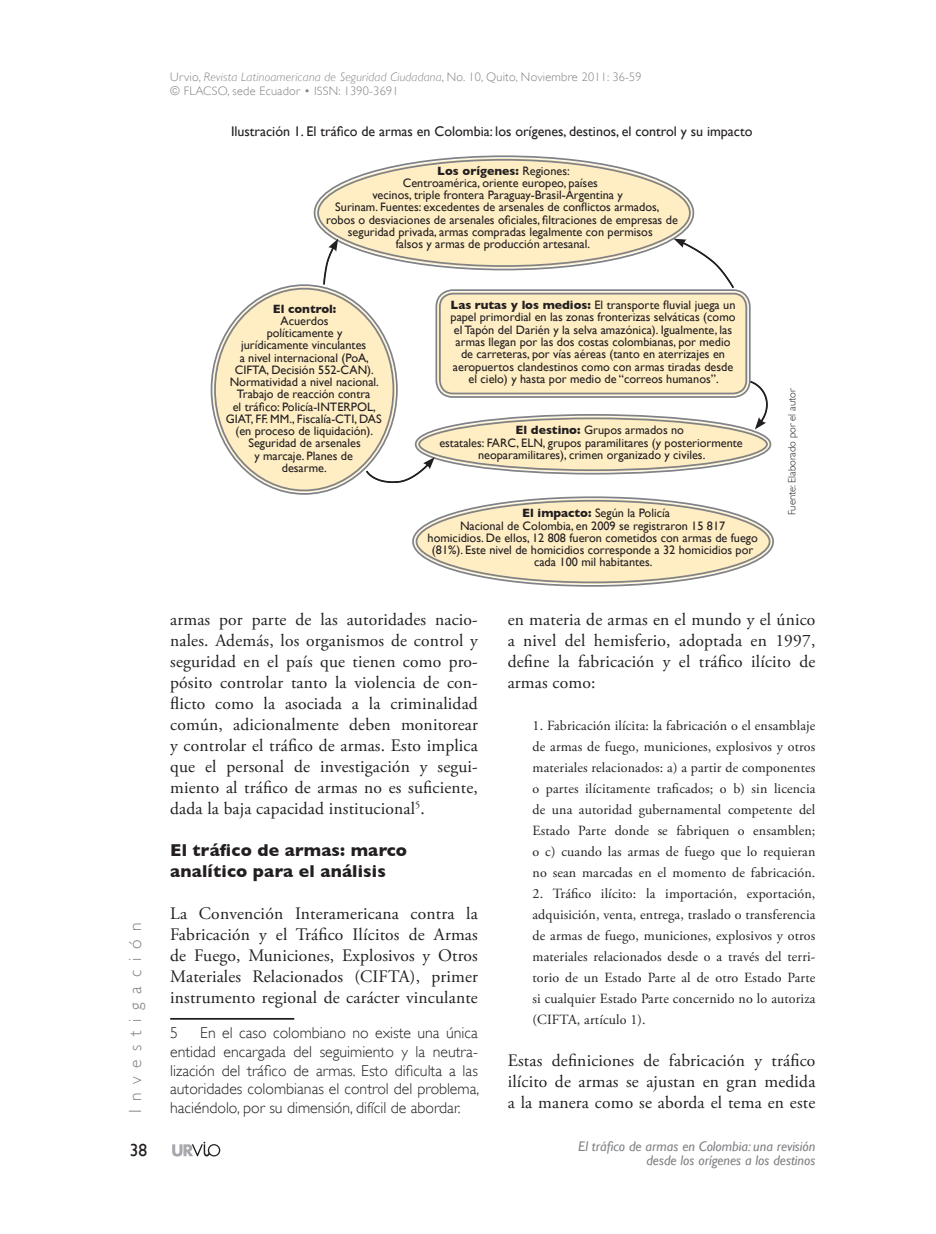
<style>
.page{position:relative;width:936px;height:1234px;background:#fff}
.page>*{position:absolute;margin:0;border:0;box-sizing:border-box;transform-origin:0 0}
.t1{font:17.5px/21px "Adobe Garamond Pro";letter-spacing:.01em;color:#231f20;text-align:justify}
.t2{font:700 17.5px/21px "Gill Sans";letter-spacing:.01em;color:#231f20}
.t3{font:300 17.5px "Gill Sans";letter-spacing:.5em;color:#808285}
.t4{font:17.5px "Gill Sans";color:#231f20}
.t5{font:300 15.75px/18.9px "Gill Sans";color:#231f20;text-align:justify}
.t6{font:14px/21px "Adobe Garamond Pro";letter-spacing:.01em;color:#231f20;text-align:justify}
.t7{font:14px "Gill Sans";color:#231f20}
.t8{font:italic 14px/14px "Gill Sans";color:#808285;text-align:right}
.t9{font:12.25px/12.2px "Gill Sans";color:#231f20;text-align:center}
.t10{font:300 12.25px/14.7px "Gill Sans";letter-spacing:.02em;color:#808285}
.t11{font:700 12.25px "Gill Sans";color:#231f20}
.t12{font:300 10.5px "Gill Sans";color:#231f20}
.s1{font-style:italic}
.s2{font-weight:400}
.s3{font-weight:700}
</style>
<div class="page">
<svg style="left:172px;top:1141px;width:48px;height:15px"></svg>
<hr style="left:170px;top:1017px;width:124px;height:2px;background:#231f20">
<div style="left:316px;top:158px;width:375px;height:110px;background:#ffeec4;border-radius:50%"></div>
<div style="left:438px;top:292px;width:310px;height:103px;background:#ffeec4;border-radius:15px"></div>
<div style="left:435px;top:289px;width:315px;height:109px;border:2px solid #808285;border-radius:17px"></div>
<div style="left:439px;top:293px;width:308px;height:101px;border:2px solid #808285;border-radius:13px"></div>
<div style="left:417px;top:416px;width:351px;height:56px;background:#ffeec4;border-radius:50%"></div>
<div style="left:415px;top:414px;width:356px;height:60px;border:2px solid #808285;border-radius:50%"></div>
<div style="left:418px;top:417px;width:349px;height:54px;border:2px solid #808285;border-radius:50%"></div>
<div style="left:415px;top:499px;width:356px;height:85px;background:#ffeec4;border-radius:50%"></div>
<div style="left:415px;top:500px;width:355px;height:83px;border:2px solid #808285;border-radius:50%"></div>
<div style="left:213px;top:287px;width:182px;height:205px;background:#ffeec4;border-radius:50%"></div>
<svg style="left:323px;top:239px;width:15px;height:45px"></svg>
<svg style="left:365px;top:457px;width:69px;height:26px"></svg>
<svg style="left:750px;top:380px;width:18px;height:49px"></svg>
<svg style="left:673px;top:239px;width:61px;height:49px"></svg>
<h1 class="t3" style="left:125px;top:1113px;width:192px;rotate:-90deg">Investigación</h1>
<h1 class="t4" style="left:130px;top:1139px;width:19px">38</h1>
<p class="t10" style="left:170px;top:69px;width:473px">Urvio, <span class="s1">Revista Latinoamericana de Seguridad Ciudadana</span>, No. 10, Quito, Noviembre 2011: 36-59 © FLACSO, sede Ecuador • ISSN: 1390-3691</p>
<p class="t7" style="left:231px;top:123px;width:523px">Ilustración 1. El tráfico de armas en Colombia: los orígenes, destinos, el control y su impacto</p>
<p class="t11" style="left:437px;top:163px;width:134px">Los orígenes: <span class="s2">Regiones:</span></p>
<p class="t9" style="left:402px;top:176px;width:197px">Centroamérica, oriente europeo, países</p>
<p class="t9" style="left:372px;top:189px;width:252px">vecinos, triple frontera Paraguay-Brasil-Argentina y</p>
<p class="t9" style="left:335px;top:201px;width:326px">Surinam. Fuentes: excedentes de arsenales de conflictos armados,</p>
<p class="t9" style="left:326px;top:213px;width:353px">robos o desviaciones de arsenales oficiales, filtraciones de empresas de</p>
<p class="t9" style="left:348px;top:225px;width:306px">seguridad privada, armas compradas legalmente con permisos</p>
<p class="t9" style="left:396px;top:238px;width:196px">falsos y armas de producción artesanal.</p>
<p class="t11" style="left:273px;top:301px;width:65px">El control:</p>
<p class="t9" style="left:226px;top:314px;width:157px">Acuerdos<br>políticamente y<br>jurídicamente vinculantes<br>a nivel internacional (PoA,<br>CIFTA, Decisión 552-CAN).<br>Normatividad a nivel nacional.<br>Trabajo de reacción contra<br>el tráfico: Policía-INTERPOL,<br>GIAT, FF. MM., Fiscalía-CTI, DAS (en proceso de liquidación).<br>Seguridad de arsenales<br>y marcaje. Planes de<br>desarme.</p>
<p class="t9" style="left:450px;top:299px;width:286px"><span class="s3">Las rutas y los medios:</span> El transporte fluvial juega un papel primordial en las zonas fronterizas selváticas (como el Tapón del Darién y la selva amazónica). Igualmente, las armas llegan por las dos costas colombianas, por medio de carreteras, por vías aéreas (tanto en aterrizajes en aeropuertos clandestinos como con armas tiradas desde el cielo) y hasta por medio de “correos humanos”.</p>
<p class="t9" style="left:515px;top:424px;width:170px"><span class="s3">El destino:</span> Grupos armados no</p>
<p class="t9" style="left:439px;top:436px;width:305px">estatales: FARC, ELN, grupos paramilitares (y posteriormente</p>
<p class="t9" style="left:478px;top:448px;width:229px">neoparamilitares), crimen organizado y civiles.</p>
<p class="t9" style="left:427px;top:507px;width:331px"><span class="s3">El impacto:</span> Según la Policía<br>Nacional de Colombia, en 2009 se registraron 15 817<br>homicidios. De ellos, 12 808 fueron cometidos con armas de fuego (81%). Este nivel de homicidios corresponde a 32 homicidios por cada 100 mil habitantes.</p>
<p class="t12" style="left:786px;top:515px;width:128px;rotate:-90deg">Fuente: Elaborado por el autor</p>
<p class="t1" style="left:170px;top:609px;width:309px">armas por parte de las autoridades nacio&shy;nales. Además, los organismos de control y seguridad en el país que tienen como pro&shy;pósito controlar tanto la violencia de con&shy;flicto como la asociada a la criminalidad común, adicionalmente deben monitorear y controlar el tráfico de armas. Esto implica que el personal de investigación y segui&shy;miento al tráfico de armas no es suficiente, dada la baja capacidad institucional<sup>5</sup>.</p>
<h1 class="t2" style="left:170px;top:839px;width:238px">El tráfico de armas: marco analítico para el análisis</h1>
<h1 class="t1" style="left:170px;top:903px;width:309px">La Convención Interamericana contra la Fabricación y el Tráfico Ilícitos de Armas de Fuego, Municiones, Explosivos y Otros Materiales Relacionados (CIFTA), primer instrumento regional de carácter vinculante</h1>
<p class="t5" style="left:170px;top:1022px;width:9px">5</p>
<p class="t5" style="left:170px;top:1022px;width:310px;text-indent:30px">En el caso colombiano no existe una única entidad encargada del seguimiento y la neutra&shy;lización del tráfico de armas. Esto dificulta a las autoridades colombianas el control del problema, haciéndolo, por su dimensión, difícil de abordar.</p>
<h1 class="t1" style="left:507px;top:609px;width:309px">en materia de armas en el mundo y el único a nivel del hemisferio, adoptada en 1997, define la fabricación y el tráfico ilícito de armas como:</h1>
<p class="t6" style="left:532px;top:715px;width:284px">1. Fabricación ilícita: la fabricación o el ensamblaje de armas de fuego, municiones, explosivos y otros materiales relacionados: a) a partir de componentes o partes ilícitamente traficados; o b) sin licencia de una autoridad gubernamental competente del Estado Parte donde se fabriquen o ensamblen; o c) cuando las armas de fuego que lo requieran no sean marcadas en el momento de fabricación.</p>
<p class="t6" style="left:532px;top:883px;width:284px">2. Tráfico ilícito: la importación, exportación, adquisición, venta, entrega, traslado o transferencia de armas de fuego, municiones, explosivos y otros materiales relacionados desde o a través del terri&shy;torio de un Estado Parte al de otro Estado Parte si cualquier Estado Parte concernido no lo autoriza (CIFTA, artículo 1).</p>
<h1 class="t1" style="left:507px;top:1050px;width:309px">Estas definiciones de fabricación y tráfico ilícito de armas se ajustan en gran medida a la manera como se aborda el tema en este</h1>
<p class="t8" style="left:578px;top:1139px;width:239px">El tráfico de armas en Colombia: una revisión desde los orígenes a los destinos</p>
</div>
